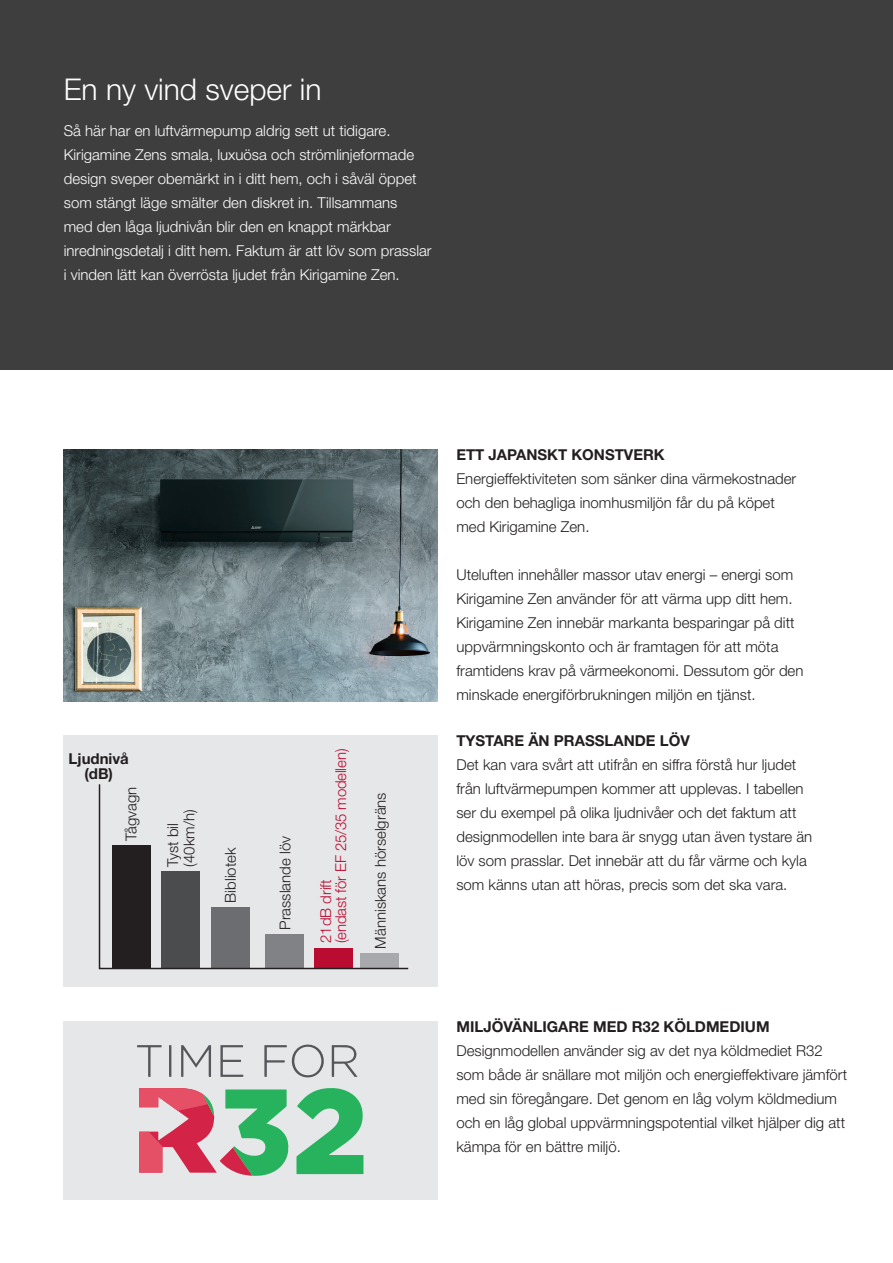
<style>
.page{position:relative;width:893px;height:1263px;background:#fff}
.page>*{position:absolute;margin:0;border:0;box-sizing:border-box;transform-origin:0 0}
.t1{font:300 30px "Helvetica Neue LT Std";color:#fff}
.t2{font:300 15px/24px "Helvetica Neue LT Std";color:#231f20}
.t3{font:300 15px/24px "Helvetica Neue LT Std";color:#fff}
.t4{font:700 15px "Helvetica Neue LT Std";color:#231f20}
.t5{font:300 15px "Helvetica Neue LT Std";letter-spacing:-.01em;color:#ba0c30}
</style>
<div class="page">
<div style="left:0;top:0;width:893px;height:370px;background:#3e3e3f"></div>
<div style="left:63px;top:1021px;width:374px;height:178px;background:#e6e7e9"></div>
<svg style="left:296px;top:1088px;width:67px;height:86px"></svg>
<svg style="left:181px;top:1045px;width:30px;height:32px"></svg>
<svg style="left:331px;top:1045px;width:27px;height:32px"></svg>
<svg style="left:220px;top:1045px;width:23px;height:32px"></svg>
<svg style="left:264px;top:1044px;width:60px;height:34px"></svg>
<svg style="left:137px;top:1045px;width:25px;height:32px"></svg>
<svg style="left:169px;top:1045px;width:2px;height:32px"></svg>
<svg style="left:139px;top:1088px;width:150px;height:88px"></svg>
<img style="left:64px;top:449px;width:374px;height:252px">
<div style="left:63px;top:735px;width:374px;height:252px;background:#e6e7e9"></div>
<svg style="left:98px;top:784px;width:311px;height:186px"></svg>
<p class="t1" style="left:64px;top:71px;width:259px">En ny vind sveper in</p>
<p class="t3" style="left:64px;top:118px;width:369px">Så här har en luftvärmepump aldrig sett ut tidigare.<br>Kirigamine Zens smala, luxuösa och strömlinjeformade design sveper obemärkt in i ditt hem, och i såväl öppet som stängt läge smälter den diskret in. Tillsammans<br>med den låga ljudnivån blir den en knappt märkbar inredningsdetalj i ditt hem. Faktum är att löv som prasslar i vinden lätt kan överrösta ljudet från Kirigamine Zen.</p>
<p class="t4" style="left:69px;top:750px;width:62px">Ljudnivå</p>
<p class="t4" style="left:84px;top:765px;width:30px">(dB)</p>
<p class="t2" style="left:119px;top:841px;width:56px;rotate:-90deg">Tågvagn</p>
<p class="t2" style="left:177px;top:867px;width:58px;rotate:-90deg">(40km/h)</p>
<p class="t2" style="left:160px;top:867px;width:45px;rotate:-90deg">Tyst bil</p>
<p class="t2" style="left:218px;top:902px;width:57px;rotate:-90deg">Bibliotek</p>
<p class="t2" style="left:273px;top:930px;width:95px;rotate:-90deg">Prasslande löv</p>
<p class="t5" style="left:332px;top:943px;width:196px;rotate:-90deg">(endast för EF 25/35 modellen)</p>
<p class="t5" style="left:317px;top:943px;width:65px;rotate:-90deg">21dB drift</p>
<p class="t2" style="left:368px;top:948px;width:158px;rotate:-90deg">Människans hörselgräns</p>
<p class="t4" style="left:456px;top:445px;width:210px">ETT JAPANSKT KONSTVERK</p>
<p class="t2" style="left:456px;top:466px;width:341px">Energieffektiviteten som sänker dina värmekostnader och den behagliga inomhusmiljön får du på köpet med Kirigamine Zen.</p>
<p class="t2" style="left:456px;top:562px;width:349px">Uteluften innehåller massor utav energi – energi som Kirigamine Zen använder för att värma upp ditt hem.<br>Kirigamine Zen innebär markanta besparingar på ditt uppvärmningskonto och är framtagen för att möta framtidens krav på värmeekonomi. Dessutom gör den minskade energiförbrukningen miljön en tjänst.</p>
<p class="t4" style="left:456px;top:731px;width:235px">TYSTARE ÄN PRASSLANDE LÖV</p>
<p class="t2" style="left:456px;top:752px;width:357px">Det kan vara svårt att utifrån en siffra förstå hur ljudet från luftvärmepumpen kommer att upplevas. I tabellen ser du exempel på olika ljudnivåer och det faktum att designmodellen inte bara är snygg utan även tystare än löv som prasslar. Det innebär att du får värme och kyla som känns utan att höras, precis som det ska vara.</p>
<p class="t4" style="left:456px;top:1017px;width:315px">MILJÖVÄNLIGARE MED R32 KÖLDMEDIUM</p>
<p class="t2" style="left:456px;top:1038px;width:392px">Designmodellen använder sig av det nya köldmediet R32 som både är snällare mot miljön och energieffektivare jämfört med sin föregångare. Det genom en låg volym köldmedium och en låg global uppvärmningspotential vilket hjälper dig att kämpa för en bättre miljö.</p>
</div>
